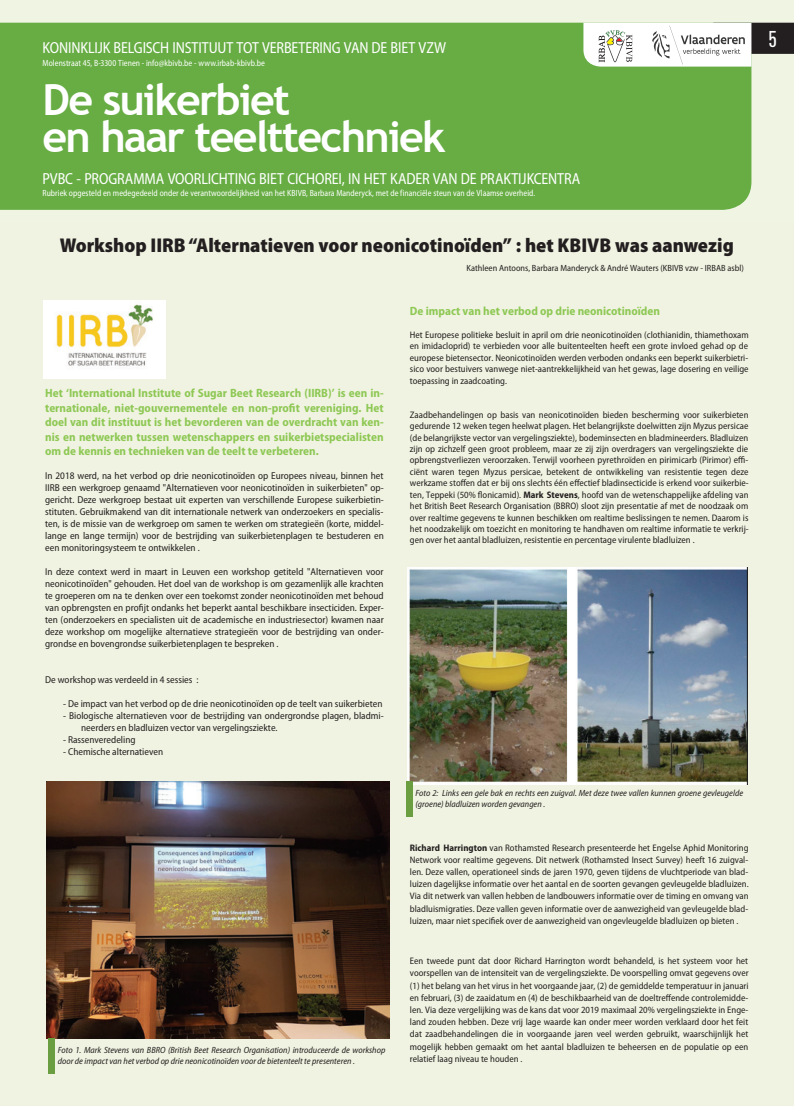
<style>
.page{position:relative;width:794px;height:1106px;background:#f0f4e3}
.page>*{position:absolute;margin:0;border:0;box-sizing:border-box;transform-origin:0 0}
.t1{font:700 43px/37px "Trebuchet MS";letter-spacing:-.04em;color:#fff}
.t2{font:500 condensed 22.5px "DINOT";color:#fff}
.t3{font:900 semi-condensed 20px "Myriad Pro";color:#231f20}
.t4{font:semi-condensed 16px "Myriad Pro";letter-spacing:-.005em;color:#fff;scale:.95 1}
.t5{font:700 semi-condensed 12px/14.4px "Myriad Pro";color:#8ec855;text-align:justify}
.t6{font:semi-condensed 10px/12px "Myriad Pro";color:#231f20;text-align:justify}
.t7{font:semi-condensed 9.5px/11.4px "Myriad Pro";color:#231f20;text-align:justify}
.t8{font:italic semi-condensed 9px/11.6px "Myriad Pro";color:#231f20}
.t9{font:semi-condensed 9px "Myriad Pro";letter-spacing:.005em;color:#fff;scale:.92 1}
.t10{font:semi-condensed 9px "Myriad Pro";color:#231f20}
.s1{font-weight:700}
</style>
<div class="page">
<div style="left:0;top:23px;width:751px;height:187px;background:#67ad44"></div>
<img style="left:46px;top:781px;width:343px;height:257px">
<div style="left:49px;top:1038px;width:6px;height:35px;background:#6b9e41"></div>
<img style="left:407px;top:567px;width:340px;height:218px">
<div style="left:406px;top:781px;width:6px;height:36px;background:#6b9e41"></div>
<img style="left:43px;top:300px;width:122px;height:78px">
<svg style="left:583px;top:23px;width:211px;height:44px;background:#cdcecb"></svg>
<h3 class="t4" style="left:43px;top:39px;width:426px">KONINKLIJK BELGISCH INSTITUUT TOT VERBETERING VAN DE BIET VZW</h3>
<p class="t9" style="left:43px;top:58px;width:243px">Molenstraat 45, B-3300 Tienen - info@kbivb.be - www.irbab-kbivb.be</p>
<h1 class="t1" style="left:43px;top:81px;width:405px">De suikerbiet<br>en haar teelttechniek</h1>
<h3 class="t4" style="left:43px;top:170px;width:567px">PVBC - PROGRAMMA VOORLICHTING BIET CICHOREI, IN HET KADER VAN DE PRAKTIJKCENTRA</h3>
<p class="t9" style="left:43px;top:188px;width:537px">Rubriek opgesteld en medegedeeld onder de verantwoordelijkheid van het KBIVB, Barbara Manderyck, met de financiële steun van de Vlaamse overheid.</p>
<h3 class="t3" style="left:60px;top:233px;width:675px">Workshop IIRB “Alternatieven voor neonicotinoïden” : het KBIVB was aanwezig</h3>
<p class="t10" style="left:466px;top:263px;width:279px">Kathleen Antoons, Barbara Manderyck &amp; André Wauters (KBIVB vzw - IRBAB asbl)</p>
<p class="t5" style="left:45px;top:386px;width:340px">Het ‘International Institute of Sugar Beet Research (IIRB)’ is een in&shy;ternationale, niet-gouvernementele en non-profit vereniging. Het doel van dit instituut is het bevorderen van de overdracht van ken&shy;nis en netwerken tussen wetenschappers en suikerbietspecialisten om de kennis en technieken van de teelt te verbeteren.</p>
<p class="t6" style="left:45px;top:470px;width:340px">In 2018 werd, na het verbod op drie neonicotinoïden op Europees niveau, binnen het IIRB een werkgroep genaamd "Alternatieven voor neonicotinoïden in suikerbieten" op&shy;gericht. Deze werkgroep bestaat uit experten van verschillende Europese suikerbietin&shy;stituten. Gebruikmakend van dit internationale netwerk van onderzoekers en specialis&shy;ten, is de missie van de werkgroep om samen te werken om strategieën (korte, middel&shy;lange en lange termijn) voor de bestrijding van suikerbietenplagen te bestuderen en een monitoringsysteem te ontwikkelen .</p>
<p class="t6" style="left:45px;top:566px;width:340px">In deze context werd in maart in Leuven een workshop getiteld "Alternatieven voor neonicotinoïden" gehouden. Het doel van de workshop is om gezamenlijk alle krachten te groeperen om na te denken over een toekomst zonder neonicotinoïden met behoud van opbrengsten en profijt ondanks het beperkt aantal beschikbare insecticiden. Exper&shy;ten (onderzoekers en specialisten uit de academische en industriesector) kwamen naar deze workshop om mogelijke alternatieve strategieën voor de bestrijding van onder&shy;grondse en bovengrondse suikerbietenplagen te bespreken .</p>
<p class="t6" style="left:45px;top:674px;width:155px">De workshop was verdeeld in 4 sessies :</p>
<p class="t6" style="left:63px;top:698px;width:321px">- De impact van het verbod op de drie neonicotinoïden op de teelt van suikerbieten</p>
<p class="t6" style="left:81px;top:710px;width:304px;text-indent:-18px">- Biologische alternatieven voor de bestrijding van ondergrondse plagen, bladmi&shy;neerders en bladluizen vector van vergelingsziekte.</p>
<p class="t6" style="left:63px;top:734px;width:74px">- Rassenveredeling</p>
<p class="t6" style="left:63px;top:746px;width:102px">- Chemische alternatieven</p>
<p class="t8" style="left:58px;top:1044px;width:329px">Foto 1. Mark Stevens van BBRO (British Beet Research Organisation) introduceerde de workshop door de impact van het verbod op drie neonicotinoïden voor de bietenteelt te presenteren .</p>
<p class="t5" style="left:410px;top:303px;width:252px">De impact van het verbod op drie neonicotinoïden</p>
<p class="t7" style="left:410px;top:329px;width:340px">Het Europese politieke besluit in april om drie neonicotinoïden (clothianidin, thiamethoxam en imidacloprid) te verbieden voor alle buitenteelten heeft een grote invloed gehad op de europese bietensector. Neonicotinoïden werden verboden ondanks een beperkt suikerbietri&shy;sico voor bestuivers vanwege niet-aantrekkelijkheid van het gewas, lage dosering en veilige toepassing in zaadcoating.</p>
<p class="t7" style="left:410px;top:409px;width:340px">Zaadbehandelingen op basis van neonicotinoïden bieden bescherming voor suikerbieten gedurende 12 weken tegen heelwat plagen. Het belangrijkste doelwitten zijn Myzus persicae (de belangrijkste vector van vergelingsziekte), bodeminsecten en bladmineerders. Bladluizen zijn op zichzelf geen groot probleem, maar ze zij zijn overdragers van vergelingsziekte die opbrengstverliezen veroorzaken. Terwijl voorheen pyrethroïden en pirimicarb (Pirimor) effi&shy;ciënt waren tegen Myzus persicae, betekent de ontwikkeling van resistentie tegen deze werkzame stoffen dat er bij ons slechts één effectief bladinsecticide is erkend voor suikerbie&shy;ten, Teppeki (50% flonicamid). <span class="s1">Mark Stevens</span>, hoofd van de wetenschappelijke afdeling van het British Beet Research Organisation (BBRO) sloot zijn presentatie af met de noodzaak om over realtime gegevens te kunnen beschikken om realtime beslissingen te nemen. Daarom is het noodzakelijk om toezicht en monitoring te handhaven om realtime informatie te verkrij&shy;gen over het aantal bladluizen, resistentie en percentage virulente bladluizen .</p>
<p class="t8" style="left:415px;top:787px;width:329px">Foto 2: Links een gele bak en rechts een zuigval. Met deze twee vallen kunnen groene gevleugelde (groene) bladluizen worden gevangen .</p>
<p class="t7" style="left:410px;top:841px;width:340px;line-height:12.2px"><span class="s1">Richard Harrington</span> van Rothamsted Research presenteerde het Engelse Aphid Monitoring Network voor realtime gegevens. Dit netwerk (Rothamsted Insect Survey) heeft 16 zuigval&shy;len. Deze vallen, operationeel sinds de jaren 1970, geven tijdens de vluchtperiode van blad&shy;luizen dagelijkse informatie over het aantal en de soorten gevangen gevleugelde bladluizen.<br>Via dit netwerk van vallen hebben de landbouwers informatie over de timing en omvang van bladluismigraties. Deze vallen geven informatie over de aanwezigheid van gevleugelde blad&shy;luizen, maar niet specifiek over de aanwezigheid van ongevleugelde bladluizen op bieten .</p>
<p class="t7" style="left:410px;top:955px;width:340px;line-height:12.2px">Een tweede punt dat door Richard Harrington wordt behandeld, is het systeem voor het voorspellen van de intensiteit van de vergelingsziekte. De voorspelling omvat gegevens over (1) het belang van het virus in het voorgaande jaar, (2) de gemiddelde temperatuur in januari en februari, (3) de zaaidatum en (4) de beschikbaarheid van de doeltreffende controlemidde&shy;len. Via deze vergelijking was de kans dat voor 2019 maximaal 20% vergelingsziekte in Enge&shy;land zouden hebben. Deze vrij lage waarde kan onder meer worden verklaard door het feit dat zaadbehandelingen die in voorgaande jaren veel werden gebruikt, waarschijnlijk het mogelijk hebben gemaakt om het aantal bladluizen te beheersen en de populatie op een relatief laag niveau te houden .</p>
<h2 class="t2" style="left:768px;top:26px;width:10px">5</h2>
</div>
